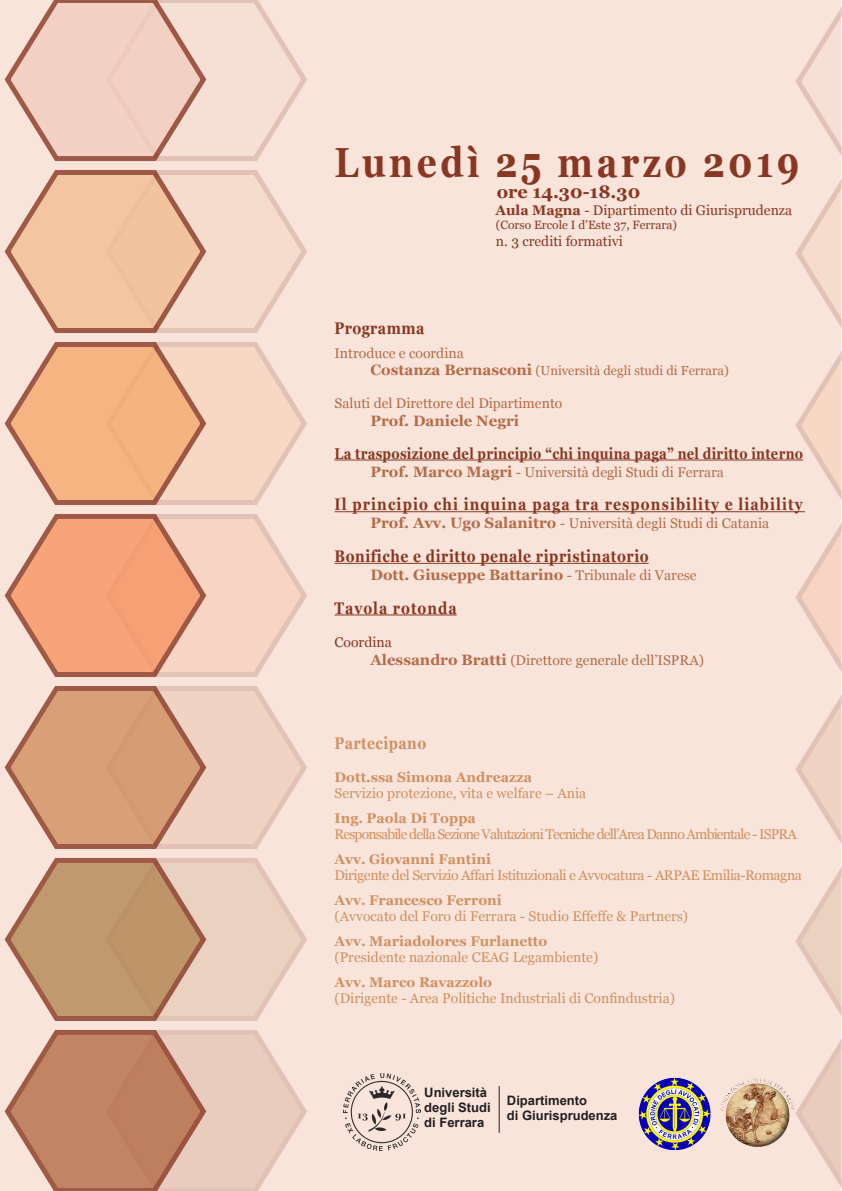
<style>
.page{position:relative;width:842px;height:1191px;background:#fff}
.page>*{position:absolute;margin:0;border:0;box-sizing:border-box;transform-origin:0 0}
.t1{font:700 42px "Georgia";letter-spacing:.1em;color:#893722;scale:.83 1}
.t2{font:700 18px "Georgia";color:#893722}
.t3{font:700 16.8px "Georgia";letter-spacing:.07em;color:#893722;scale:.83 1}
.t4{font:700 16.8px "Georgia";letter-spacing:.04em;color:#893722;scale:.83 1}
.t5{font:700 16.8px "Georgia";letter-spacing:.03em;color:#d09061;scale:.83 1}
.t6{font:700 16.8px "Georgia";letter-spacing:.03em;color:#893722;scale:.83 1}
.t7{font:700 15.6px "Georgia";letter-spacing:.02em;color:#893722;scale:.83 1}
.t8{font:700 15px "Georgia";color:#b46c48}
.t9{font:14px/16px "Georgia";color:#d09061}
.t10{font:14px/18px "Georgia";color:#b46c48}
.t11{font:14px/16px "Georgia";letter-spacing:-.06em;color:#d09061}
.t12{font:14px/16px "Georgia";letter-spacing:-.03em;color:#d09061}
.t13{font:14px "Georgia";color:#893722}
.t14{font:700 13px/15px "Arial";color:#231f20}
.t15{font:13px "Georgia";color:#b46c48}
.t16{font:12px "Georgia";color:#893722}
.s1{font-weight:700}
.s2{font-weight:700;font-size:15px}
.s3{font-weight:400;font-size:14px}
.s4{color:#893722}
</style>
<div class="page">
<div style="left:0;top:0;width:841px;height:1190px;background:#f8e4db"></div>
<svg style="left:4px;top:0;width:303px;height:161px"></svg>
<svg style="left:4px;top:170px;width:303px;height:163px"></svg>
<svg style="left:4px;top:342px;width:303px;height:163px"></svg>
<svg style="left:4px;top:514px;width:303px;height:163px"></svg>
<svg style="left:4px;top:686px;width:303px;height:163px"></svg>
<svg style="left:4px;top:858px;width:303px;height:163px"></svg>
<svg style="left:4px;top:1030px;width:304px;height:161px"></svg>
<hr style="left:334px;top:459px;width:469px;height:1px;background:#893722">
<hr style="left:334px;top:511px;width:471px;height:1px;background:#893722">
<hr style="left:334px;top:563px;width:315px;height:1px;background:#893722">
<hr style="left:334px;top:614px;width:123px;height:1px;background:#893722">
<svg style="left:795px;top:7px;width:47px;height:149px"></svg>
<svg style="left:795px;top:179px;width:47px;height:149px"></svg>
<svg style="left:794px;top:351px;width:48px;height:149px"></svg>
<svg style="left:795px;top:523px;width:47px;height:149px"></svg>
<svg style="left:795px;top:695px;width:47px;height:149px"></svg>
<svg style="left:795px;top:867px;width:47px;height:149px"></svg>
<svg style="left:794px;top:1039px;width:48px;height:152px"></svg>
<img style="left:720px;top:1071px;width:75px;height:85px">
<img style="left:638px;top:1077px;width:73px;height:73px">
<img style="left:343px;top:1073px;width:77px;height:77px">
<hr style="left:499px;top:1086px;width:1px;height:46px;background:#231f20">
<p class="t1" style="left:334px;top:135px;width:562px">Lunedì 25 marzo 2019</p>
<p class="t2" style="left:497px;top:180px;width:145px">ore 14.30-18.30</p>
<p class="t13" style="left:495px;top:202px;width:298px"><span class="s1">Aula Magna</span> - Dipartimento di Giurisprudenza</p>
<p class="t16" style="left:496px;top:218px;width:183px">(Corso Ercole I d’Este 37, Ferrara)</p>
<p class="t13" style="left:496px;top:233px;width:129px">n. 3 crediti formativi</p>
<p class="t6" style="left:334px;top:317px;width:110px">Programma</p>
<p class="t10" style="left:334px;top:344px;width:131px">Introduce e coordina</p>
<p class="t15" style="left:370px;top:362px;width:360px"><span class="s2">Costanza Bernasconi</span> (Università degli studi di Ferrara)</p>
<p class="t10" style="left:334px;top:395px;width:229px">Saluti del Direttore del Dipartimento</p>
<p class="t8" style="left:370px;top:411px;width:150px">Prof. Daniele Negri</p>
<p class="t7" style="left:334px;top:443px;width:566px">La trasposizione del principio “chi inquina paga” nel diritto interno</p>
<p class="t10" style="left:370px;top:463px;width:355px"><span class="s2">Prof. Marco Magri</span> - Università degli Studi di Ferrara</p>
<p class="t3" style="left:334px;top:493px;width:566px">Il principio chi inquina paga tra responsibility e liability</p>
<p class="t10" style="left:370px;top:515px;width:400px"><span class="s2">Prof. Avv. Ugo Salanitro</span> - Università degli Studi di Catania</p>
<p class="t4" style="left:334px;top:545px;width:380px">Bonifiche e diritto penale ripristinatorio</p>
<p class="t8" style="left:370px;top:565px;width:328px">Dott. Giuseppe Battarino <span class="s3">- Tribunale di Varese</span></p>
<p class="t3" style="left:334px;top:597px;width:149px">Tavola rotonda</p>
<p class="t10" style="left:370px;top:633px;width:335px;text-indent:-36px"><span class="s4">Coordina<br></span><span class="s2">Alessandro Bratti</span> (Direttore generale dell’ISPRA)</p>
<p class="t5" style="left:334px;top:732px;width:112px">Partecipano</p>
<p class="t9" style="left:334px;top:769px;width:253px"><span class="s1">Dott.ssa Simona Andreazza<br></span>Servizio protezione, vita e welfare – Ania</p>
<p class="t11" style="left:334px;top:810px;width:464px"><span class="s1">Ing. Paola Di Toppa<br></span>Responsabile della Sezione Valutazioni Tecniche dell’Area Danno Ambientale - ISPRA</p>
<p class="t12" style="left:334px;top:851px;width:469px"><span class="s1">Avv. Giovanni Fantini<br></span>Dirigente del Servizio Affari Istituzionali e Avvocatura - ARPAE Emilia-Romagna</p>
<p class="t9" style="left:334px;top:892px;width:355px"><span class="s1">Avv. Francesco Ferroni<br></span>(Avvocato del Foro di Ferrara - Studio Effeffe &amp; Partners)</p>
<p class="t9" style="left:334px;top:933px;width:265px"><span class="s1">Avv. Mariadolores Furlanetto </span>(Presidente nazionale CEAG Legambiente)</p>
<p class="t9" style="left:334px;top:974px;width:342px"><span class="s1">Avv. Marco Ravazzolo<br></span>(Dirigente - Area Politiche Industriali di Confindustria)</p>
<p class="t14" style="left:424px;top:1085px;width:68px">Università degli Studi</p>
<p class="t14" style="left:424px;top:1115px;width:61px">di Ferrara</p>
<p class="t14" style="left:507px;top:1093px;width:112px">Dipartimento<br>di Giurisprudenza</p>
</div>
